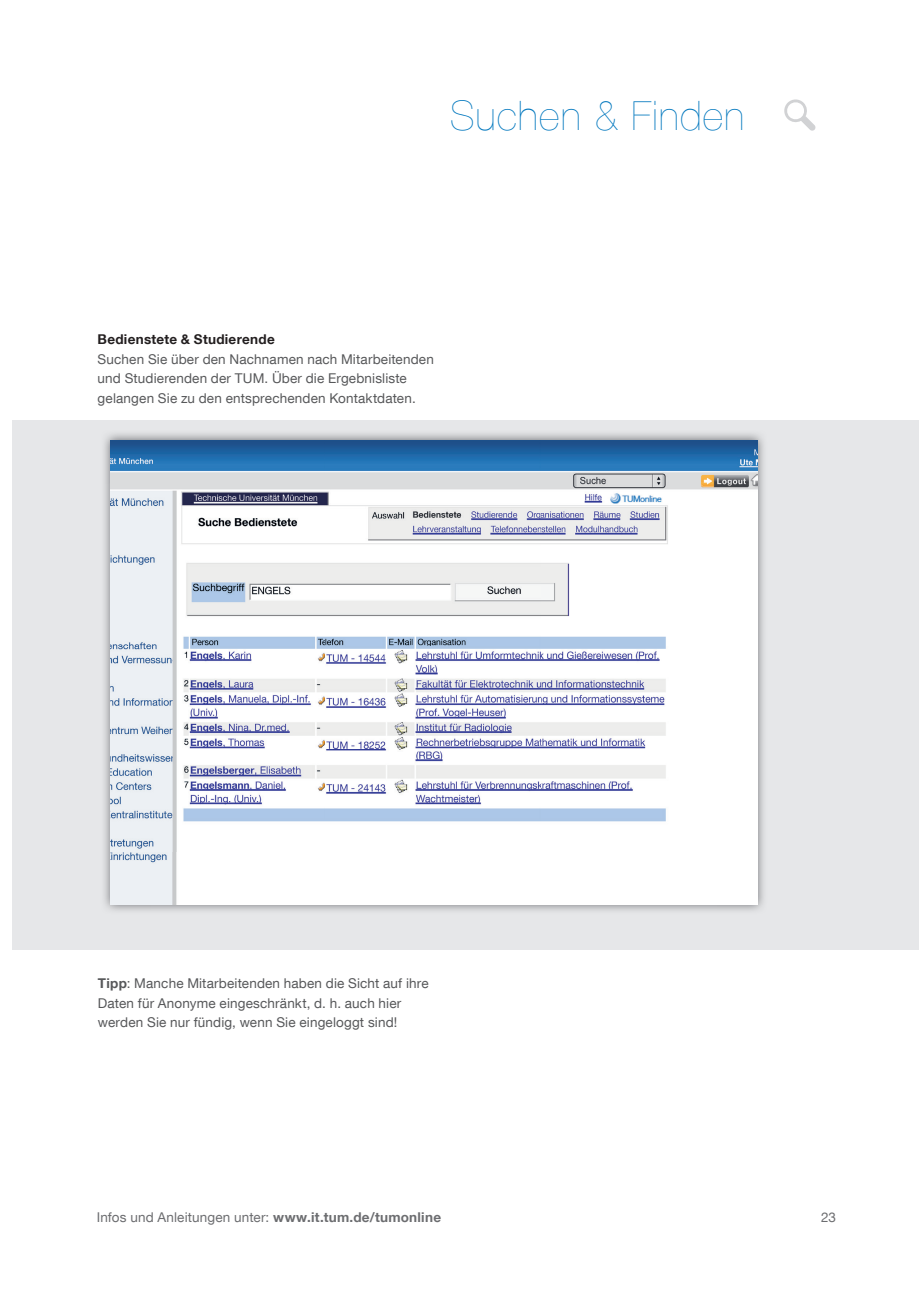
<style>
.page{position:relative;width:919px;height:1289px;background:#fff}
.page>*{position:absolute;margin:0;border:0;box-sizing:border-box;transform-origin:0 0}
.t1{font:200 40.5px "Helvetica Neue";letter-spacing:.025em;color:#0177be}
.t2{font:13.5px/19.5px "TUM Neue Helvetica";letter-spacing:.01em;color:#57585a}
.t3{font:13.5px "TUM Neue Helvetica";letter-spacing:.01em;color:#6c6d70}
.t4{font:700 13.5px "TUM Neue Helvetica";letter-spacing:.02em;color:#231f20}
.s1{font-weight:700}
</style>
<div class="page">
<svg style="left:784px;top:99px;width:31px;height:32px"></svg>
<div style="left:13px;top:420px;width:905px;height:529px;background:#e6e7e9"></div>
<img style="left:104px;top:433px;width:660px;height:50px">
<img style="left:104px;top:483px;width:47px;height:428px">
<img style="left:716px;top:483px;width:48px;height:428px">
<img style="left:151px;top:904px;width:565px;height:7px">
<img style="left:111px;top:440px;width:646px;height:464px">
<h1 class="t1" style="left:450px;top:84px;width:296px">Suchen &amp; Finden</h1>
<p class="t4" style="left:98px;top:331px;width:179px">Bedienstete &amp; Studierende</p>
<p class="t2" style="left:98px;top:349px;width:338px">Suchen Sie über den Nachnamen nach Mitarbeitenden und Studierenden der TUM. Über die Ergebnisliste gelangen Sie zu den entsprechenden Kontaktdaten.</p>
<p class="t2" style="left:98px;top:973px;width:332px"><span class="s1">Tipp</span>: Manche Mitarbeitenden haben die Sicht auf ihre<br>Daten für Anonyme eingeschränkt, d. h. auch hier werden Sie nur fündig, wenn Sie eingeloggt sind!</p>
<p class="t3" style="left:97px;top:1209px;width:346px">Infos und Anleitungen unter: <span class="s1">www.it.tum.de/tumonline</span></p>
<p class="t3" style="left:821px;top:1209px;width:16px">23</p>
</div>
